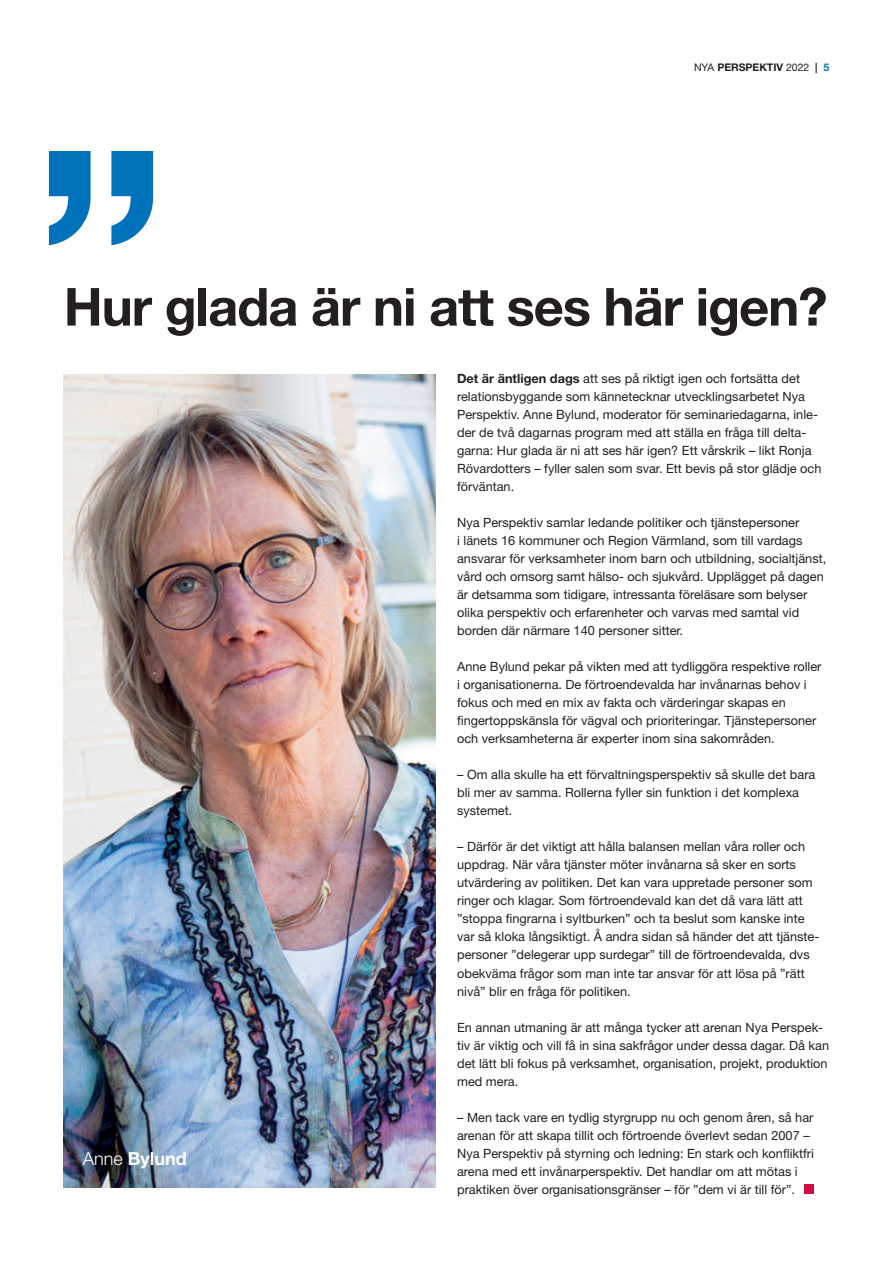
<style>
.page{position:relative;width:893px;height:1263px;background:#fff}
.page>*{position:absolute;margin:0;border:0;box-sizing:border-box;transform-origin:0 0}
.t1{font:700 52.5px "Helvetica Neue LT Pro";letter-spacing:-.02em;color:#231f20}
.t2{font:700 18px "Helvetica Neue LT Pro";color:#fff}
.t3{font:12.75px/18px "Helvetica Neue LT Pro";color:#231f20}
.t4{font:700 10.5px "Helvetica Neue LT Pro";color:#231f20}
.s1{font-weight:400}
.s2{color:#0072bc}
.s3{font-weight:700}
.s4{font-weight:300}
</style>
<div class="page">
<div style="left:804px;top:1184px;width:9px;height:10px;background:#d20d44"></div>
<svg style="left:49px;top:151px;width:104px;height:94px"></svg>
<img style="left:64px;top:374px;width:372px;height:814px">
<p class="t4" style="left:694px;top:61px;width:137px"><span class="s1">NYA</span> PERSPEKTIV <span class="s1">2022</span> | <span class="s2">5</span></p>
<h1 class="t1" style="left:64px;top:274px;width:765px">Hur glada är ni att ses här igen?</h1>
<p class="t3" style="left:457px;top:369px;width:366px"><span class="s3">Det är äntligen dags</span> att ses på riktigt igen och fortsätta det relationsbyggande som kännetecknar utvecklingsarbetet Nya Perspektiv. Anne Bylund, moderator för seminariedagarna, inle&shy;der de två dagarnas program med att ställa en fråga till delta&shy;garna: Hur glada är ni att ses här igen? Ett vårskrik – likt Ronja Rövardotters – fyller salen som svar. Ett bevis på stor glädje och förväntan.</p>
<p class="t3" style="left:457px;top:513px;width:371px">Nya Perspektiv samlar ledande politiker och tjänstepersoner<br>i länets 16 kommuner och Region Värmland, som till vardags ansvarar för verksamheter inom barn och utbildning, socialtjänst, vård och omsorg samt hälso- och sjukvård. Upplägget på dagen är detsamma som tidigare, intressanta föreläsare som belyser olika perspektiv och erfarenheter och varvas med samtal vid borden där närmare 140 personer sitter.</p>
<p class="t3" style="left:457px;top:657px;width:366px">Anne Bylund pekar på vikten med att tydliggöra respektive roller i organisationerna. De förtroendevalda har invånarnas behov i fokus och med en mix av fakta och värderingar skapas en fingertoppskänsla för vägval och prioriteringar. Tjänstepersoner och verksamheterna är experter inom sina sakområden.</p>
<p class="t3" style="left:457px;top:766px;width:360px">– Om alla skulle ha ett förvaltningsperspektiv så skulle det bara bli mer av samma. Rollerna fyller sin funktion i det komplexa systemet.</p>
<p class="t3" style="left:457px;top:838px;width:364px">– Därför är det viktigt att hålla balansen mellan våra roller och uppdrag. När våra tjänster möter invånarna så sker en sorts utvärdering av politiken. Det kan vara uppretade personer som ringer och klagar. Som förtroendevald kan det då vara lätt att ”stoppa fingrarna i syltburken” och ta beslut som kanske inte var så kloka långsiktigt. Å andra sidan så händer det att tjänste&shy;personer ”delegerar upp surdegar” till de förtroendevalda, dvs obekväma frågor som man inte tar ansvar för att lösa på ”rätt nivå” blir en fråga för politiken.</p>
<p class="t3" style="left:457px;top:1018px;width:374px">En annan utmaning är att många tycker att arenan Nya Perspek&shy;tiv är viktig och vill få in sina sakfrågor under dessa dagar. Då kan det lätt bli fokus på verksamhet, organisation, projekt, produktion med mera.</p>
<p class="t3" style="left:457px;top:1108px;width:358px">– Men tack vare en tydlig styrgrupp nu och genom åren, så har arenan för att skapa tillit och förtroende överlevt sedan 2007 – Nya Perspektiv på styrning och ledning: En stark och konfliktfri arena med ett invånarperspektiv. Det handlar om att mötas i praktiken över organisationsgränser – för ”dem vi är till för”.</p>
<h2 class="t2" style="left:83px;top:1147px;width:106px"><span class="s4">Anne</span> Bylund</h2>
</div>
